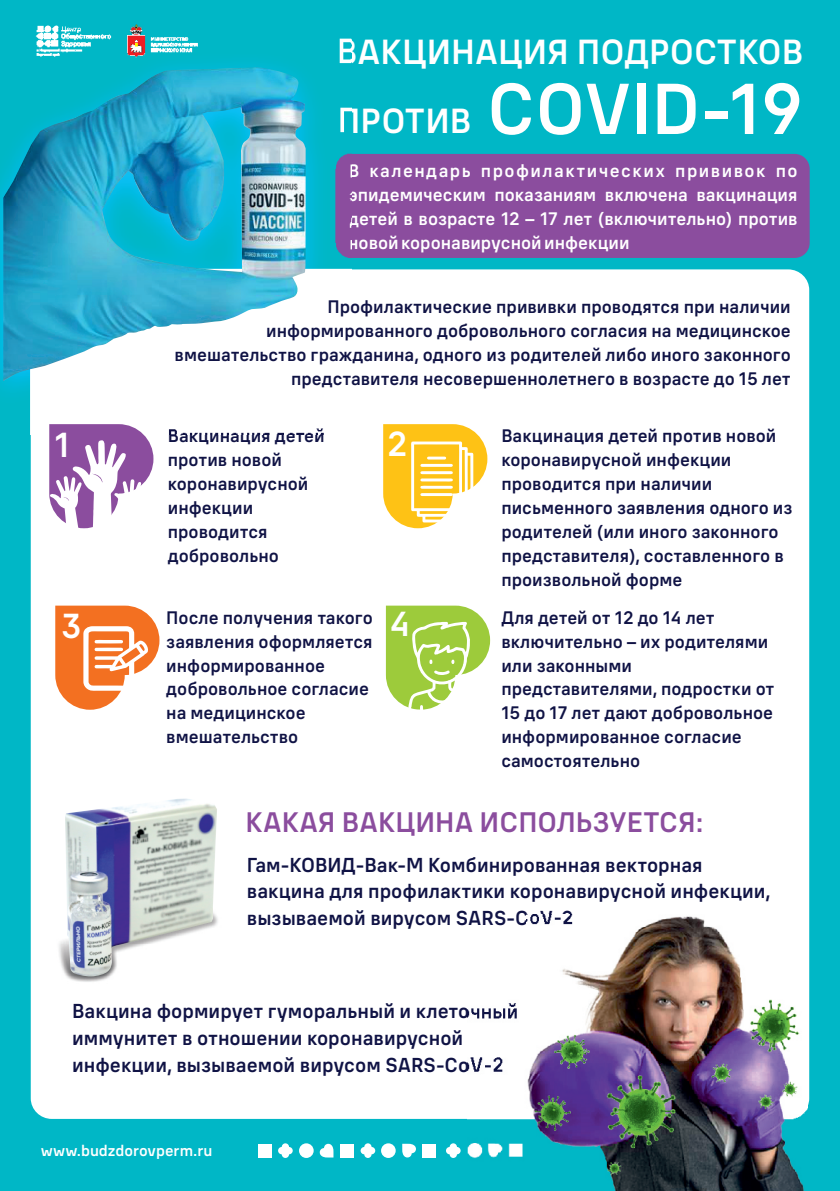
<style>
.page{position:relative;width:840px;height:1191px;background:#fff}
.page>*{position:absolute;margin:0;border:0;box-sizing:border-box;transform-origin:0 0}
.t1{font:500 71.4px "ALS Wagon";color:#fff}
.t2{font:500 34.6px "ALS Wagon";color:#fff}
.t3{font:500 34.4px "ALS Wagon";color:#fff}
.t4{font:500 28px "ALS Wagon";color:#8b4d9e}
.t5{font:500 20px/26.6px "ALS Wagon";color:#101345}
.t6{font:500 18px/24px "ALS Wagon";color:#101345}
.t7{font:500 18px/24px "ALS Wagon";color:#fff;text-align:justify}
.t8{font:500 15.4px "ALS Wagon";color:#fff}
.s1{font-size:34.6px}
</style>
<div class="page">
<div style="left:0;top:0;width:839px;height:1191px;background:#00b7c6"></div>
<div style="left:335px;top:154px;width:474px;height:104px;background:#8b4d9e;border-radius:15px"></div>
<div style="left:31px;top:269px;width:777px;height:849px;background:#fff;border-radius:21px"></div>
<svg style="left:130px;top:25px;width:13px;height:5px"></svg>
<svg style="left:37px;top:26px;width:44px;height:4px"></svg>
<img style="left:0;top:30px;width:351px;height:404px">
<img style="left:3px;top:67px;width:302px;height:314px">
<svg style="left:446px;top:1143px;width:14px;height:15px"></svg>
<div style="left:422px;top:1144px;width:14px;height:13px;background:#fff"></div>
<div style="left:381px;top:1143px;width:14px;height:15px;background:#fff;border-radius:50%"></div>
<svg style="left:360px;top:1143px;width:15px;height:15px"></svg>
<svg style="left:402px;top:1143px;width:14px;height:15px"></svg>
<div style="left:299px;top:1143px;width:14px;height:15px;background:#fff;border-radius:50%"></div>
<svg style="left:319px;top:1143px;width:14px;height:14px"></svg>
<div style="left:340px;top:1144px;width:13px;height:13px;background:#fff"></div>
<div style="left:258px;top:1144px;width:14px;height:13px;background:#fff"></div>
<svg style="left:278px;top:1143px;width:14px;height:15px"></svg>
<img style="left:526px;top:915px;width:277px;height:276px">
<img style="left:467px;top:994px;width:339px;height:184px">
<img style="left:59px;top:918px;width:159px;height:64px">
<img style="left:65px;top:798px;width:152px;height:178px">
<svg style="left:49px;top:424px;width:104px;height:105px"></svg>
<svg style="left:55px;top:605px;width:104px;height:104px"></svg>
<svg style="left:385px;top:605px;width:105px;height:105px"></svg>
<svg style="left:383px;top:424px;width:104px;height:104px"></svg>
<h2 class="t2" style="left:335px;top:38px;width:469px">ВАКЦИНАЦИЯ ПОДРОСТКОВ</h2>
<h1 class="t1" style="left:337px;top:82px;width:467px"><span class="s1">ПРОТИВ</span> COVID-19</h1>
<p class="t7" style="left:348px;top:162px;width:451px">В календарь профилактических прививок по эпидемическим показаниям включена вакцинация детей в возрасте 12 – 17 лет (включительно) против новой коронавирусной инфекции</p>
<p class="t6" style="left:174px;top:297px;width:617px;text-align:right">Профилактические прививки проводятся при наличии информированного добровольного согласия на медицинское вмешательство гражданина, одного из родителей либо иного законного представителя несовершеннолетнего в возрасте до 15 лет</p>
<p class="t6" style="left:168px;top:426px;width:158px">Вакцинация детей против новой коронавирусной инфекции проводится добровольно</p>
<p class="t6" style="left:501px;top:426px;width:292px">Вакцинация детей против новой коронавирусной инфекции проводится при наличии письменного заявления одного из родителей (или иного законного представителя), составленного в произвольной форме</p>
<p class="t6" style="left:166px;top:608px;width:208px">После получения такого заявления оформляется информированное добровольное согласие на медицинское вмешательство</p>
<p class="t6" style="left:501px;top:608px;width:274px">Для детей от 12 до 14 лет включительно – их родителями или законными представителями, подростки от<br>15 до 17 лет дают добровольное информированное согласие самостоятельно</p>
<h3 class="t3" style="left:54px;top:432px;width:17px">1</h3>
<h3 class="t3" style="left:387px;top:431px;width:22px">2</h3>
<h3 class="t3" style="left:61px;top:613px;width:22px">3</h3>
<h3 class="t3" style="left:389px;top:611px;width:22px">4</h3>
<h3 class="t4" style="left:245px;top:811px;width:459px">КАКАЯ ВАКЦИНА ИСПОЛЬЗУЕТСЯ:</h3>
<p class="t5" style="left:247px;top:854px;width:525px">Гам-КОВИД-Вак-М Комбинированная векторная вакцина для профилактики коронавирусной инфекции, вызываемой вирусом SARS-CoV-2</p>
<p class="t5" style="left:72px;top:1001px;width:446px">Вакцина формирует гуморальный и клеточный иммунитет в отношении коронавирусной инфекции, вызываемой вирусом SARS-CoV-2</p>
<p class="t8" style="left:41px;top:1144px;width:173px">www.budzdorovperm.ru</p>
</div>
